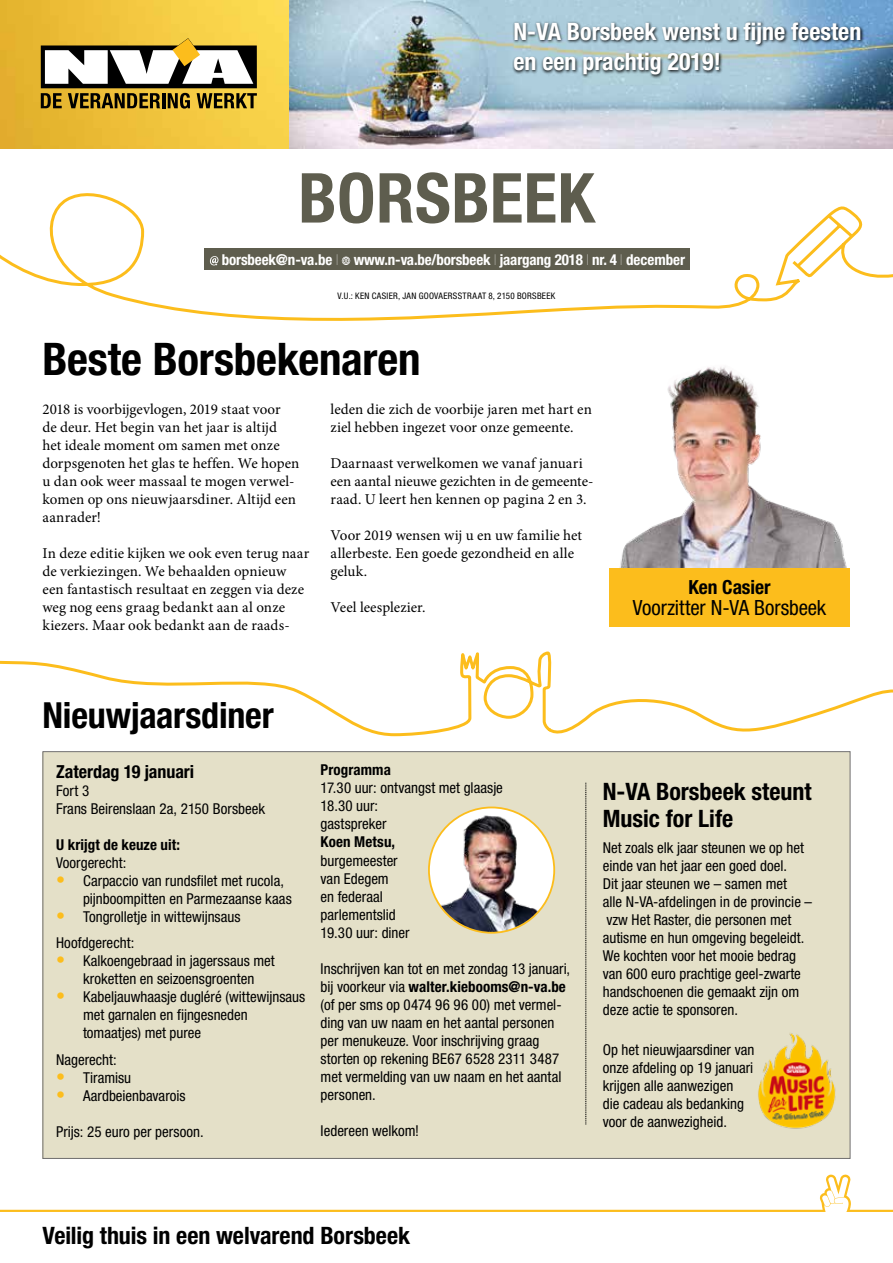
<style>
.page{position:relative;width:893px;height:1263px;background:#fff}
.page>*{position:absolute;margin:0;border:0;box-sizing:border-box;transform-origin:0 0}
.t1{font:700 condensed 69px "Helvetica Neue LT Std";letter-spacing:.01em;color:#5e5d4e}
.t2{font:700 condensed 45px "Helvetica Neue LT Std";letter-spacing:-.005em;color:#000}
.t3{font:700 condensed 36px "Helvetica Neue LT Std";letter-spacing:-.005em;color:#000}
.t4{font:700 condensed 24px/27px "Helvetica Neue LT Std";color:#000}
.t5{font:700 condensed 24px/30px "Helvetica Neue LT Std";color:#fff}
.t6{font:condensed 21px "Helvetica Neue LT Std";letter-spacing:-.005em;color:#000}
.t7{font:700 condensed 19.5px "Helvetica Neue LT Std";color:#000}
.t8{font:700 condensed 18px "Helvetica Neue LT Std";letter-spacing:-.005em;color:#000}
.t9{font:condensed 15px/18px "Helvetica Neue LT Std";color:#000}
.t10{font:15px/18px "Minion Pro";color:#000}
.t11{font:700 condensed 15px "Helvetica Neue LT Std";letter-spacing:-.01em;color:#fff}
.t12{font:700 condensed 15px "Helvetica Neue LT Std";letter-spacing:.005em;color:#000}
.t13{font:condensed 9px "Helvetica Neue LT Std";letter-spacing:.035em;color:#000}
.s1{font-weight:200}
.s2{font-weight:700;font-size:18px;color:#fcbd1c}
.s3{font-weight:700}
</style>
<div class="page">
<img style="left:0;top:0;width:289px;height:149px">
<img style="left:289px;top:0;width:604px;height:149px">
<div style="left:512px;top:21px;width:352px;height:58px;background:#000;opacity:.9"></div>
<svg style="left:0;top:1174px;width:893px;height:38px"></svg>
<svg style="left:41px;top:38px;width:216px;height:71px"></svg>
<svg style="left:0;top:193px;width:893px;height:128px"></svg>
<div style="left:204px;top:249px;width:485px;height:21px;background:#5e5d4e"></div>
<svg style="left:210px;top:256px;width:8px;height:10px"></svg>
<svg style="left:342px;top:257px;width:8px;height:8px"></svg>
<img style="left:609px;top:367px;width:241px;height:202px">
<div style="left:609px;top:569px;width:241px;height:58px;background:#fcbd1c"></div>
<div style="left:43px;top:752px;width:807px;height:406px;background:#e4e0c8"></div>
<svg style="left:0;top:651px;width:893px;height:86px"></svg>
<svg style="left:586px;top:783px;width:1px;height:341px"></svg>
<img style="left:758px;top:1033px;width:78px;height:96px">
<img style="left:429px;top:813px;width:125px;height:120px">
<h3 class="t5" style="left:513px;top:16px;width:349px">N-VA Borsbeek wenst u fijne feesten en een prachtig 2019!</h3>
<h1 class="t1" style="left:298px;top:156px;width:298px">BORSBEEK</h1>
<p class="t11" style="left:222px;top:251px;width:465px">borsbeek@n-va.be <span class="s1">I</span> www.n-va.be/borsbeek <span class="s1">I</span> jaargang 2018 <span class="s1">I</span> nr. 4 <span class="s1">I</span> december</p>
<p class="t13" style="left:338px;top:290px;width:219px">V.U.: KEN CASIER, JAN GOOVAERSSTRAAT 8, 2150 BORSBEEK</p>
<h2 class="t2" style="left:43px;top:332px;width:379px">Beste Borsbekenaren</h2>
<p class="t10" style="left:43px;top:400px;width:258px">2018 is voorbijgevlogen, 2019 staat voor<br>de deur. Het begin van het jaar is altijd het ideale moment om samen met onze dorpsgenoten het glas te heffen. We hopen u dan ook weer massaal te mogen verwel&shy;komen op ons nieuwjaarsdiner. Altijd een aanrader!</p>
<p class="t10" style="left:43px;top:544px;width:268px">In deze editie kijken we ook even terug naar de verkiezingen. We behaalden opnieuw een fantastisch resultaat en zeggen via deze weg nog eens graag bedankt aan al onze kiezers. Maar ook bedankt aan de raads-</p>
<p class="t10" style="left:331px;top:400px;width:263px">leden die zich de voorbije jaren met hart en ziel hebben ingezet voor onze gemeente.</p>
<p class="t10" style="left:331px;top:454px;width:264px">Daarnaast verwelkomen we vanaf januari een aantal nieuwe gezichten in de gemeente&shy;raad. U leert hen kennen op pagina 2 en 3.</p>
<p class="t10" style="left:331px;top:526px;width:253px">Voor 2019 wensen wij u en uw familie het allerbeste. Een goede gezondheid en alle geluk.</p>
<p class="t10" style="left:331px;top:598px;width:97px">Veel leesplezier.</p>
<h3 class="t7" style="left:688px;top:576px;width:84px">Ken Casier</h3>
<h3 class="t6" style="left:633px;top:596px;width:195px">Voorzitter N-VA Borsbeek</h3>
<h3 class="t3" style="left:43px;top:694px;width:233px">Nieuwjaarsdiner</h3>
<p class="t8" style="left:56px;top:760px;width:140px">Zaterdag 19 januari</p>
<p class="t9" style="left:56px;top:781px;width:211px">Fort 3<br>Frans Beirenslaan 2a, 2150 Borsbeek</p>
<p class="t12" style="left:56px;top:835px;width:126px">U krijgt de keuze uit:</p>
<p class="t9" style="left:56px;top:853px;width:72px">Voorgerecht:</p>
<p class="t9" style="left:83px;top:871px;width:210px;text-indent:-27px"><span class="s2">•</span> Carpaccio van rundsfilet met rucola, pijnboompitten en Parmezaanse kaas</p>
<p class="t9" style="left:56px;top:903px;width:186px;line-height:26.5px"><span class="s2">•</span> Tongrolletje in wittewijnsaus<br>Hoofdgerecht:</p>
<p class="t9" style="left:56px;top:952px;width:220px;text-align:center"><span class="s2">•</span> Kalkoengebraad in jagerssaus met kroketten en seizoensgroenten</p>
<p class="t9" style="left:83px;top:988px;width:224px;text-indent:-27px"><span class="s2">•</span> Kabeljauwhaasje dugléré (wittewijnsaus met garnalen en fijngesneden tomaatjes) met puree</p>
<p class="t9" style="left:56px;top:1050px;width:62px">Nagerecht:</p>
<p class="t9" style="left:56px;top:1068px;width:77px"><span class="s2">•</span> Tiramisu</p>
<p class="t9" style="left:56px;top:1086px;width:131px"><span class="s2">•</span> Aardbeienbavarois</p>
<p class="t9" style="left:56px;top:1122px;width:149px">Prijs: 25 euro per persoon.</p>
<p class="t12" style="left:321px;top:761px;width:72px">Programma</p>
<p class="t9" style="left:321px;top:779px;width:184px">17.30 uur: ontvangst met glaasje<br>18.30 uur:<br>gastspreker</p>
<p class="t12" style="left:321px;top:833px;width:76px">Koen Metsu,</p>
<p class="t9" style="left:321px;top:851px;width:90px">burgemeester van Edegem<br>en federaal parlementslid<br>19.30 uur: diner</p>
<p class="t9" style="left:321px;top:959px;width:251px">Inschrijven kan tot en met zondag 13 januari, bij voorkeur via <span class="s3">walter.kiebooms@n-va.be </span>(of per sms op 0474 96 96 00) met vermel&shy;ding van uw naam en het aantal personen per menukeuze. Voor inschrijving graag storten op rekening BE67 6528 2311 3487 met vermelding van uw naam en het aantal personen.</p>
<p class="t9" style="left:321px;top:1121px;width:100px">Iedereen welkom!</p>
<h3 class="t4" style="left:603px;top:777px;width:210px">N-VA Borsbeek steunt<br>Music for Life</h3>
<p class="t9" style="left:603px;top:839px;width:211px">Net zoals elk jaar steunen we op het einde van het jaar een goed doel.<br>Dit jaar steunen we – samen met<br>alle N-VA-afdelingen in de provincie – vzw Het Raster, die personen met autisme en hun omgeving begeleidt.<br>We kochten voor het mooie bedrag van 600 euro prachtige geel-zwarte handschoenen die gemaakt zijn om deze actie te sponsoren.</p>
<p class="t9" style="left:603px;top:1040px;width:153px">Op het nieuwjaarsdiner van onze afdeling op 19 januari krijgen alle aanwezigen<br>die cadeau als bedanking voor de aanwezigheid.</p>
<h3 class="t4" style="left:43px;top:1221px;width:369px">Veilig thuis in een welvarend Borsbeek</h3>
</div>
